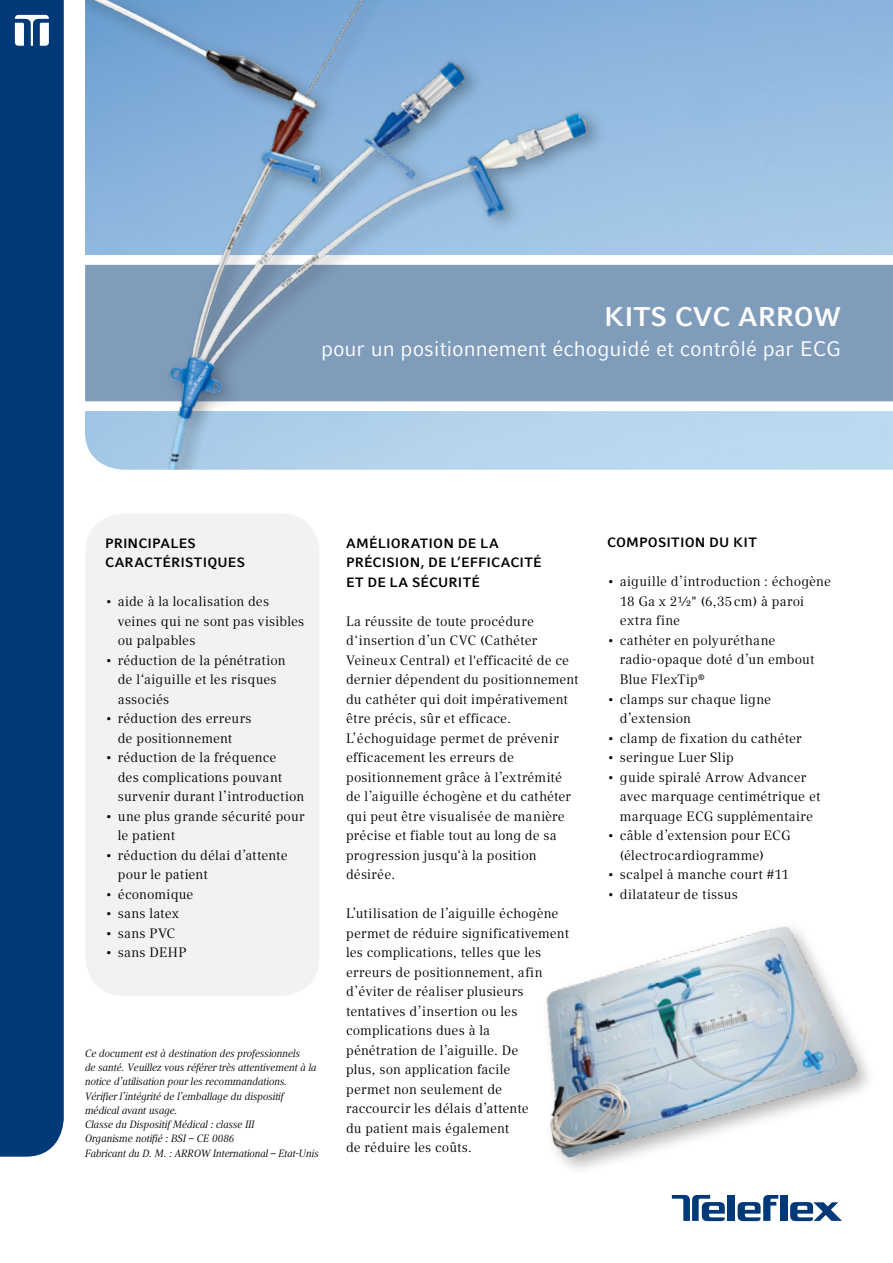
<style>
.page{position:relative;width:893px;height:1263px;background:#fff}
.page>*{position:absolute;margin:0;border:0;box-sizing:border-box;transform-origin:0 0}
.t1{font:700 27px "Compatil Fact LT Pro";color:#fff}
.t2{font:21px "Compatil Fact LT Pro";color:#fff}
.t3{font:13.5px/19.5px "Compatil Text LT Pro";letter-spacing:.01em;color:#000}
.t4{font:700 13.5px/19.5px "Compatil Fact LT Pro";letter-spacing:.01em;color:#000}
.t5{font:italic 10.5px/14.2px "Compatil Text LT Pro";letter-spacing:-.015em;color:#000}
</style>
<div class="page">
<img style="left:546px;top:926px;width:317px;height:233px">
<div style="left:0;top:0;width:64px;height:1157px;background:#003978"></div>
<svg style="left:15px;top:15px;width:34px;height:31px"></svg>
<div style="left:780px;top:1195px;width:7px;height:26px;background:#003978"></div>
<svg style="left:738px;top:1195px;width:40px;height:26px"></svg>
<div style="left:728px;top:1195px;width:7px;height:26px;background:#003978"></div>
<svg style="left:790px;top:1202px;width:52px;height:19px"></svg>
<svg style="left:672px;top:1195px;width:53px;height:26px"></svg>
<svg style="left:634px;top:250px;width:259px;height:166px"></svg>
<div style="left:85px;top:513px;width:234px;height:483px;background:#f2f2f2;border-radius:38px"></div>
<div style="left:85px;top:0;width:549px;height:470px;background:#000;opacity:.3"></div>
<h1 class="t1" style="left:604px;top:301px;width:238px">KITS CVC ARROW</h1>
<h2 class="t2" style="left:321px;top:336px;width:522px">pour un positionnement échoguidé et contrôlé par ECG</h2>
<p class="t4" style="left:105px;top:533px;width:142px">PRINCIPALES<br>CARACTÉRISTIQUES</p>
<p class="t3" style="left:118px;top:592px;width:188px;text-indent:-13px">• aide à la localisation des veines qui ne sont pas visibles ou palpables</p>
<p class="t3" style="left:118px;top:650px;width:169px;text-indent:-13px">• réduction de la pénétration de l‘aiguille et les risques associés</p>
<p class="t3" style="left:105px;top:709px;width:148px;text-align:center">• réduction des erreurs de positionnement</p>
<p class="t3" style="left:118px;top:748px;width:188px;text-indent:-13px">• réduction de la fréquence<br>des complications pouvant survenir durant l’introduction</p>
<p class="t3" style="left:118px;top:806px;width:188px;text-indent:-13px">• une plus grande sécurité pour le patient</p>
<p class="t3" style="left:118px;top:845px;width:171px;text-indent:-13px">• réduction du délai d’attente pour le patient</p>
<p class="t3" style="left:105px;top:884px;width:90px">• économique</p>
<p class="t3" style="left:105px;top:904px;width:76px">• sans latex</p>
<p class="t3" style="left:105px;top:923px;width:72px">• sans PVC</p>
<p class="t3" style="left:105px;top:943px;width:83px">• sans DEHP</p>
<p class="t5" style="left:85px;top:1046px;width:235px">Ce document est à destination des professionnels<br>de santé. Veuillez vous référer très attentivement à la notice d’utilisation pour les recommandations.<br>Vérifier l’intégrité de l’emballage du dispositif médical avant usage.<br>Classe du Dispositif Médical : classe III<br>Organisme notifié : BSI – CE 0086<br>Fabricant du D. M. : ARROW International – Etat-Unis</p>
<p class="t4" style="left:346px;top:533px;width:197px">AMÉLIORATION DE LA<br>PRÉCISION, DE L’EFFICACITÉ<br>ET DE LA SÉCURITÉ</p>
<p class="t3" style="left:346px;top:611px;width:234px">La réussite de toute procédure d‘insertion d’un CVC (Cathéter<br>Veineux Central) et l'efficacité de ce dernier dépendent du positionnement du cathéter qui doit impérativement être précis, sûr et efficace.<br>L’échoguidage permet de prévenir efficacement les erreurs de positionnement grâce à l’extrémité de l’aiguille échogène et du cathéter qui peut être visualisée de manière précise et fiable tout au long de sa progression jusqu‘à la position désirée.</p>
<p class="t3" style="left:346px;top:904px;width:224px">L’utilisation de l’aiguille échogène permet de réduire significativement les complications, telles que les erreurs de positionnement, afin d’éviter de réaliser plusieurs tentatives d’insertion ou les complications dues à la<br>pénétration de l’aiguille. De<br>plus, son application facile<br>permet non seulement de raccourcir les délais d’attente<br>du patient mais également<br>de réduire les coûts.</p>
<p class="t4" style="left:607px;top:533px;width:151px">COMPOSITION DU KIT</p>
<p class="t3" style="left:620px;top:572px;width:213px;text-indent:-13px">• aiguille d’introduction : échogène<br>18 Ga x 2½" (6,35cm) à paroi extra fine</p>
<p class="t3" style="left:620px;top:631px;width:196px;text-indent:-13px">• cathéter en polyuréthane radio-opaque doté d’un embout<br>Blue FlexTip<sup>®</sup></p>
<p class="t3" style="left:620px;top:689px;width:153px;text-indent:-13px">• clamps sur chaque ligne d’extension</p>
<p class="t3" style="left:607px;top:728px;width:196px">• clamp de fixation du cathéter</p>
<p class="t3" style="left:607px;top:748px;width:128px">• seringue Luer Slip</p>
<p class="t3" style="left:620px;top:767px;width:202px;text-indent:-13px">• guide spiralé Arrow Advancer avec marquage centimétrique et marquage ECG supplémentaire</p>
<p class="t3" style="left:620px;top:826px;width:172px;text-indent:-13px">• câble d’extension pour ECG (électrocardiogramme)</p>
<p class="t3" style="left:607px;top:865px;width:183px">• scalpel à manche court #11</p>
<p class="t3" style="left:607px;top:884px;width:132px">• dilatateur de tissus</p>
</div>
